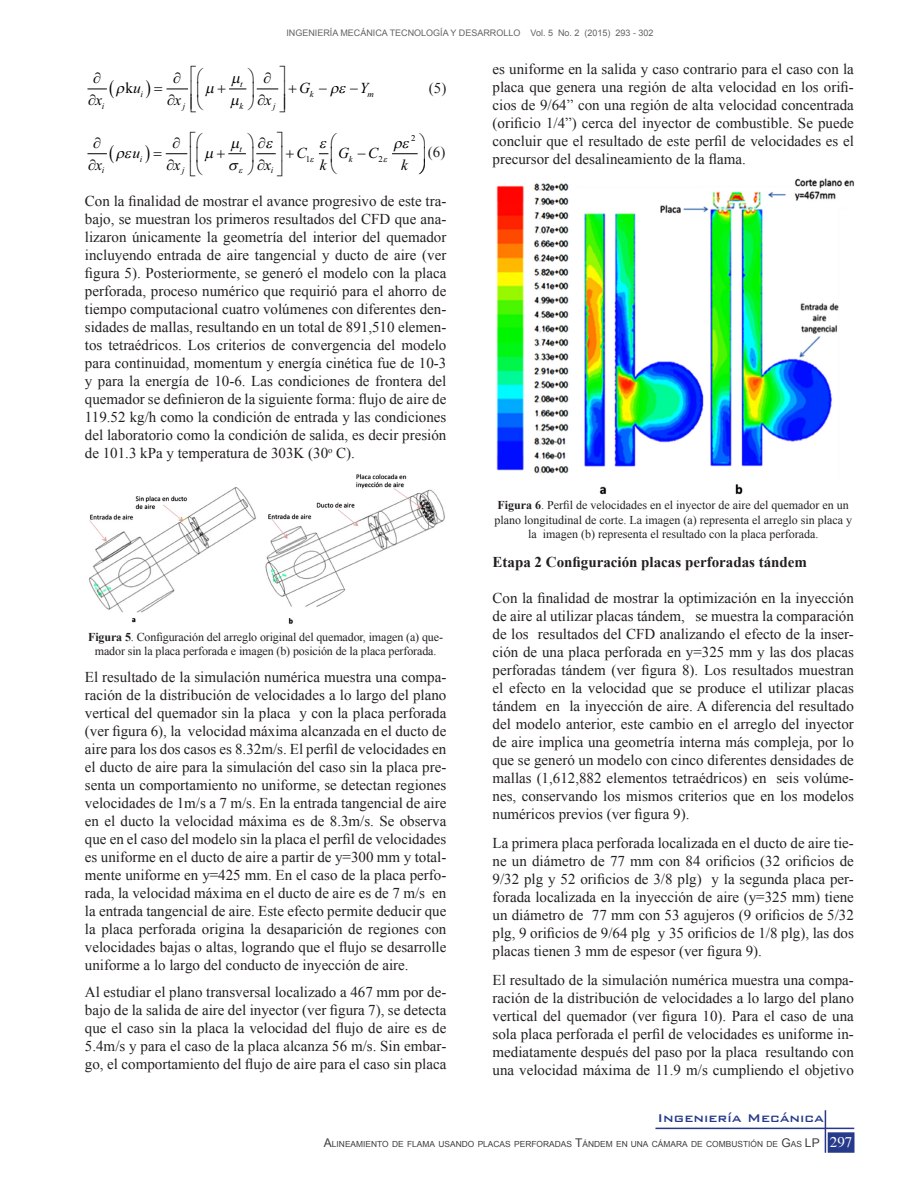
<style>
.page{position:relative;width:918px;height:1188px;background:#fff}
.page>*{position:absolute;margin:0;border:0;box-sizing:border-box;transform-origin:0 0}
.t1{font:italic 15.3px/21.6px "Times New Roman";color:#000;text-align:center}
.t2{font:15.3px "Times New Roman";color:#000}
.t3{font:15px/18px "Times New Roman";color:#231f20;text-align:justify}
.t4{font:700 15px "Times New Roman";color:#231f20}
.t5{font:500 15px "Bank Gothic BT";color:#27398a}
.t6{font:15px "Times";color:#fff}
.t7{font:12px/14.4px "Times New Roman";color:#231f20;text-align:center}
.Normal_somim{font:9px "Arial";color:#636366}
.t8{font:italic 8.85px "Times New Roman";color:#000}
.t9{font:8.85px "Times New Roman";color:#000}
.address{font:8.4px "Arial";color:#3e3e3f}
.s1{font-style:italic}
.s2{font-weight:700}
.s3{font-size:12px}
</style>
<div class="page">
<div style="left:828px;top:1132px;width:27px;height:21px;background:#27398a;border:2px solid #27398a"></div>
<hr style="left:825px;top:1110px;width:1px;height:43px;background:#27398a">
<hr style="left:655px;top:1128px;width:199px;height:1px;background:#27398a">
<img style="left:88px;top:474px;width:357px;height:150px">
<img style="left:496px;top:178px;width:358px;height:317px">
<svg style="left:87px;top:88px;width:20px;height:2px"></svg>
<svg style="left:166px;top:88px;width:113px;height:2px"></svg>
<svg style="left:87px;top:153px;width:20px;height:2px"></svg>
<svg style="left:165px;top:153px;width:111px;height:2px"></svg>
<svg style="left:318px;top:153px;width:11px;height:2px"></svg>
<svg style="left:392px;top:153px;width:26px;height:2px"></svg>
<p class="Normal_somim" style="left:286px;top:27px;width:369px">INGENIERÍA MECÁNICA TECNOLOGÍA Y DESARROLLO Vol. 5 No. 2 (2015) 293 - 302</p>
<p class="t1" style="left:88px;top:67px;width:16px">∂ ∂x</p>
<p class="t1" style="left:167px;top:67px;width:16px">∂ ∂x</p>
<p class="t1" style="left:258px;top:67px;width:16px">∂ ∂x</p>
<p class="t1" style="left:350px;top:76px;width:20px">−Y</p>
<p class="t8" style="left:240px;top:78px;width:4px">t</p>
<p class="t8" style="left:240px;top:100px;width:5px">k</p>
<p class="t8" style="left:273px;top:100px;width:4px">j</p>
<p class="t2" style="left:125px;top:77px;width:17px">k<span class="s1">u</span></p>
<p class="t1" style="left:299px;top:76px;width:13px">G</p>
<p class="t8" style="left:310px;top:88px;width:5px">k</p>
<p class="t8" style="left:367px;top:88px;width:8px">m</p>
<p class="t3" style="left:429px;top:79px;width:19px">(5)</p>
<p class="t8" style="left:141px;top:88px;width:4px">i</p>
<p class="t8" style="left:102px;top:100px;width:4px">i</p>
<p class="t8" style="left:183px;top:100px;width:4px">j</p>
<p class="t9" style="left:411px;top:132px;width:6px">2</p>
<p class="t1" style="left:88px;top:132px;width:16px">∂ ∂x</p>
<p class="t1" style="left:167px;top:132px;width:16px">∂ ∂x</p>
<p class="t1" style="left:257px;top:132px;width:16px;text-align:left">∂ ∂x</p>
<p class="t3" style="left:428px;top:142px;width:19px">(6)</p>
<p class="t3" style="left:85px;top:192px;width:363px">Con la finalidad de mostrar el avance progresivo de este tra&shy;bajo, se muestran los primeros resultados del CFD que ana&shy;lizaron únicamente la geometría del interior del quemador incluyendo entrada de aire tangencial y ducto de aire (ver figura 5). Posteriormente, se generó el modelo con la placa perforada, proceso numérico que requirió para el ahorro de tiempo computacional cuatro volúmenes con diferentes den&shy;sidades de mallas, resultando en un total de 891,510 elemen&shy;tos tetraédricos. Los criterios de convergencia del modelo para continuidad, momentum y energía cinética fue de 10-3 y para la energía de 10-6. Las condiciones de frontera del quemador se definieron de la siguiente forma: flujo de aire de 119.52 kg/h como la condición de entrada y las condiciones del laboratorio como la condición de salida, es decir presión de 101.3 kPa y temperatura de 303K (30<sup>o</sup> C).</p>
<p class="t8" style="left:240px;top:143px;width:4px">t</p>
<p class="t1" style="left:132px;top:141px;width:9px">u</p>
<p class="t1" style="left:297px;top:141px;width:12px">C</p>
<p class="t1" style="left:338px;top:141px;width:42px">G C</p>
<p class="t8" style="left:349px;top:152px;width:5px">k</p>
<p class="t9" style="left:306px;top:153px;width:6px">1</p>
<p class="t9" style="left:378px;top:153px;width:6px">2</p>
<p class="t8" style="left:140px;top:152px;width:4px">i</p>
<p class="t1" style="left:320px;top:153px;width:8px">k</p>
<p class="t1" style="left:401px;top:153px;width:8px">k</p>
<p class="t8" style="left:102px;top:164px;width:4px">i</p>
<p class="t8" style="left:271px;top:164px;width:4px">i</p>
<p class="t8" style="left:182px;top:164px;width:4px">j</p>
<p class="t7" style="left:88px;top:629px;width:356px"><span class="s2">Figura 5</span>. Configuración del arreglo original del quemador, imagen (a) que&shy;mador sin la placa perforada e imagen (b) posición de la placa perforada.</p>
<p class="t3" style="left:85px;top:668px;width:363px">El resultado de la simulación numérica muestra una compa&shy;ración de la distribución de velocidades a lo largo del plano vertical del quemador sin la placa y con la placa perforada (ver figura 6), la velocidad máxima alcanzada en el ducto de aire para los dos casos es 8.32m/s. El perfil de velocidades en el ducto de aire para la simulación del caso sin la placa pre&shy;senta un comportamiento no uniforme, se detectan regiones velocidades de 1m/s a 7 m/s. En la entrada tangencial de aire en el ducto la velocidad máxima es de 8.3m/s. Se observa que en el caso del modelo sin la placa el perfil de velocidades es uniforme en el ducto de aire a partir de y=300 mm y total&shy;mente uniforme en y=425 mm. En el caso de la placa perfo&shy;rada, la velocidad máxima en el ducto de aire es de 7 m/s en la entrada tangencial de aire. Este efecto permite deducir que la placa perforada origina la desaparición de regiones con velocidades bajas o altas, logrando que el flujo se desarrolle uniforme a lo largo del conducto de inyección de aire.</p>
<p class="t3" style="left:85px;top:983px;width:363px">Al estudiar el plano transversal localizado a 467 mm por de&shy;bajo de la salida de aire del inyector (ver figura 7), se detecta que el caso sin la placa la velocidad del flujo de aire es de 5.4m/s y para el caso de la placa alcanza 56 m/s. Sin embar&shy;go, el comportamiento del flujo de aire para el caso sin placa</p>
<p class="t3" style="left:493px;top:60px;width:363px">es uniforme en la salida y caso contrario para el caso con la placa que genera una región de alta velocidad en los orifi&shy;cios de 9/64” con una región de alta velocidad concentrada (orificio 1/4”) cerca del inyector de combustible. Se puede concluir que el resultado de este perfil de velocidades es el precursor del desalineamiento de la flama.</p>
<p class="t7" style="left:494px;top:498px;width:359px"><span class="s2">Figura 6</span>. Perfil de velocidades en el inyector de aire del quemador en un plano longitudinal de corte. La imagen (a) representa el arreglo sin placa y la imagen (b) representa el resultado con la placa perforada.</p>
<p class="t4" style="left:493px;top:552px;width:316px">Etapa 2 Configuración placas perforadas tándem</p>
<p class="t3" style="left:493px;top:589px;width:363px">Con la finalidad de mostrar la optimización en la inyección de aire al utilizar placas tándem, se muestra la comparación de los resultados del CFD analizando el efecto de la inser&shy;ción de una placa perforada en y=325 mm y las dos placas perforadas tándem (ver figura 8). Los resultados muestran el efecto en la velocidad que se produce el utilizar placas tándem en la inyección de aire. A diferencia del resultado del modelo anterior, este cambio en el arreglo del inyector de aire implica una geometría interna más compleja, por lo que se generó un modelo con cinco diferentes densidades de mallas (1,612,882 elementos tetraédricos) en seis volúme&shy;nes, conservando los mismos criterios que en los modelos numéricos previos (ver figura 9).</p>
<p class="t3" style="left:493px;top:834px;width:363px">La primera placa perforada localizada en el ducto de aire tie&shy;ne un diámetro de 77 mm con 84 orificios (32 orificios de 9/32 plg y 52 orificios de 3/8 plg) y la segunda placa per&shy;forada localizada en la inyección de aire (y=325 mm) tiene un diámetro de 77 mm con 53 agujeros (9 orificios de 5/32 plg, 9 orificios de 9/64 plg y 35 orificios de 1/8 plg), las dos placas tienen 3 mm de espesor (ver figura 9).</p>
<p class="t3" style="left:493px;top:970px;width:363px">El resultado de la simulación numérica muestra una compa&shy;ración de la distribución de velocidades a lo largo del plano vertical del quemador (ver figura 10). Para el caso de una sola placa perforada el perfil de velocidades es uniforme in&shy;mediatamente después del paso por la placa resultando con una velocidad máxima de 11.9 m/s cumpliendo el objetivo</p>
<p class="t5" style="left:658px;top:1109px;width:168px">Ingeniería Mecánica</p>
<p class="address" style="left:324px;top:1138px;width:489px"><span class="s3">A</span>LINEAMIENTO DE FLAMA USANDO PLACAS PERFORADAS <span class="s3">T</span>ÁNDEM EN UNA CÁMARA DE COMBUSTIÓN DE <span class="s3">G</span>AS <span class="s3">LP</span></p>
<p class="t6" style="left:830px;top:1134px;width:24px">297</p>
</div>
